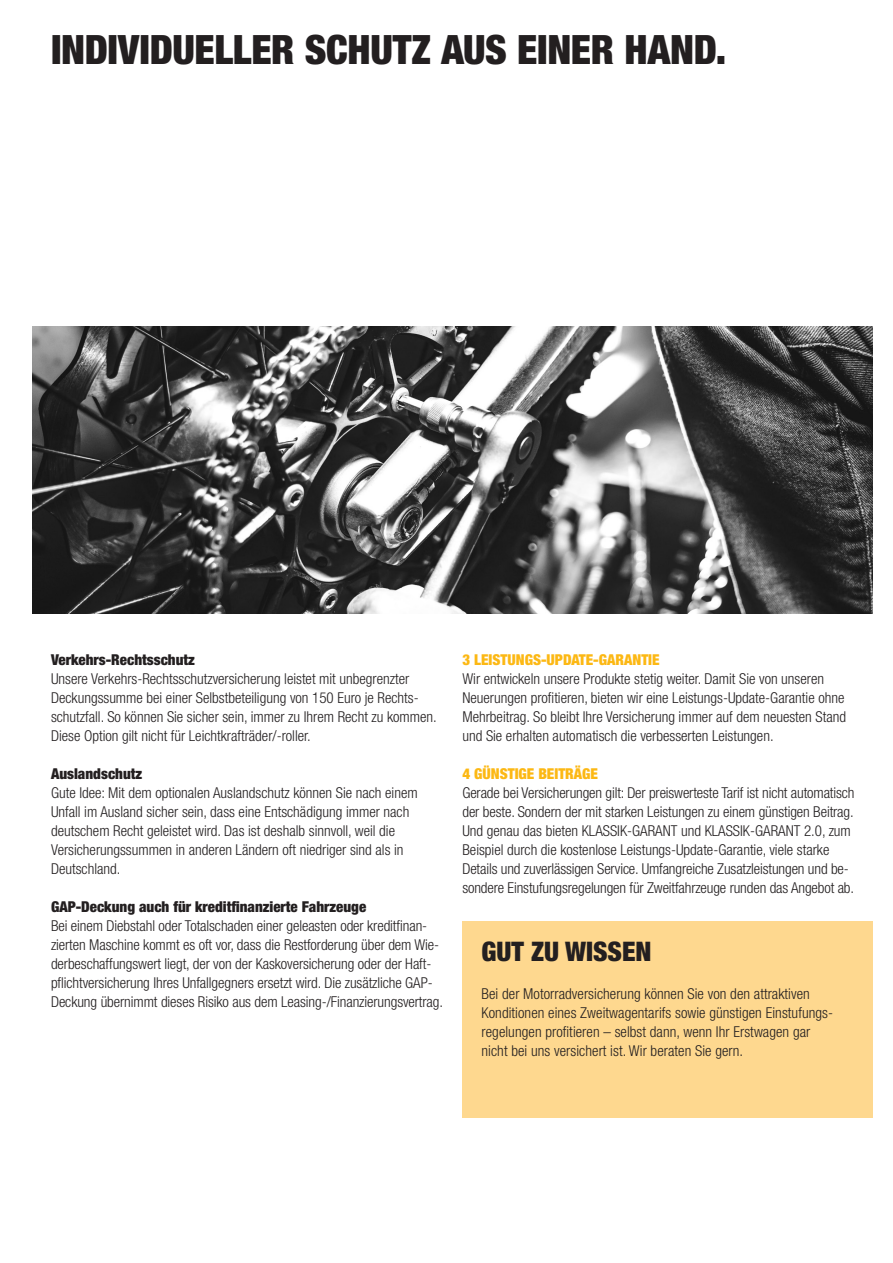
<style>
.page{position:relative;width:893px;height:1263px;background:#fff}
.page>*{position:absolute;margin:0;border:0;box-sizing:border-box;transform-origin:0 0}
.HEADLINE_27_SCHWARZ{font:900 condensed 40.5px "Helvetica Neue LT Std";letter-spacing:-.01em;color:#231f20}
.HEADLINE_18_SCHWARZ{font:900 condensed 27px "Helvetica Neue LT Std";color:#231f20}
.FLIEßTEXT{font:300 condensed 15px/19px "Helvetica Neue LT Std";color:#231f20}
.FLIEßTEXT-2{font:900 condensed 15px "Helvetica Neue LT Std";color:#231f20}
.FLIEßTEXT-3{font:900 condensed 15px "Helvetica Neue LT Std";color:#fcb814}
</style>
<div class="page">
<img style="left:33px;top:327px;width:840px;height:286px">
<div style="left:462px;top:922px;width:411px;height:196px;background:#fed88f"></div>
<p class="HEADLINE_27_SCHWARZ" style="left:51px;top:25px;width:677px">INDIVIDUELLER SCHUTZ AUS EINER HAND.</p>
<p class="FLIEßTEXT-2" style="left:51px;top:650px;width:145px">Verkehrs-Rechtsschutz</p>
<p class="FLIEßTEXT" style="left:51px;top:669px;width:387px">Unsere Verkehrs-Rechtsschutzversicherung leistet mit unbegrenzter Deckungssumme bei einer Selbstbeteiligung von 150 Euro je Rechts&shy;schutzfall. So können Sie sicher sein, immer zu Ihrem Recht zu kommen.<br>Diese Option gilt nicht für Leichtkrafträder/-roller.</p>
<p class="FLIEßTEXT-2" style="left:51px;top:764px;width:93px">Auslandschutz</p>
<p class="FLIEßTEXT" style="left:51px;top:783px;width:368px">Gute Idee: Mit dem optionalen Auslandschutz können Sie nach einem Unfall im Ausland sicher sein, dass eine Entschädigung immer nach deutschem Recht geleistet wird. Das ist deshalb sinnvoll, weil die Versicherungssummen in anderen Ländern oft niedriger sind als in Deutschland.</p>
<p class="FLIEßTEXT-2" style="left:51px;top:898px;width:317px">GAP-Deckung auch für kreditfinanzierte Fahrzeuge</p>
<p class="FLIEßTEXT" style="left:51px;top:916px;width:394px">Bei einem Diebstahl oder Totalschaden einer geleasten oder kreditfinan&shy;zierten Maschine kommt es oft vor, dass die Restforderung über dem Wie&shy;derbeschaffungswert liegt, der von der Kaskoversicherung oder der Haft&shy;pflichtversicherung Ihres Unfallgegners ersetzt wird. Die zusätzliche GAP-Deckung übernimmt dieses Risiko aus dem Leasing-/Finanzierungsvertrag.</p>
<p class="FLIEßTEXT-3" style="left:462px;top:650px;width:199px">3 LEISTUNGS-UPDATE-GARANTIE</p>
<p class="FLIEßTEXT" style="left:462px;top:669px;width:385px">Wir entwickeln unsere Produkte stetig weiter. Damit Sie von unseren Neuerungen profitieren, bieten wir eine Leistungs-Update-Garantie ohne Mehrbeitrag. So bleibt Ihre Versicherung immer auf dem neuesten Stand und Sie erhalten automatisch die verbesserten Leistungen.</p>
<p class="FLIEßTEXT-3" style="left:462px;top:764px;width:137px">4 GÜNSTIGE BEITRÄGE</p>
<p class="FLIEßTEXT" style="left:462px;top:783px;width:393px">Gerade bei Versicherungen gilt: Der preiswerteste Tarif ist nicht automatisch der beste. Sondern der mit starken Leistungen zu einem günstigen Beitrag.<br>Und genau das bieten KLASSIK-GARANT und KLASSIK-GARANT 2.0, zum Beispiel durch die kostenlose Leistungs-Update-Garantie, viele starke Details und zuverlässigen Service. Umfangreiche Zusatzleistungen und be&shy;sondere Einstufungsregelungen für Zweitfahrzeuge runden das Angebot ab.</p>
<p class="HEADLINE_18_SCHWARZ" style="left:482px;top:935px;width:172px">GUT ZU WISSEN</p>
<p class="FLIEßTEXT" style="left:482px;top:984px;width:353px">Bei der Motorradversicherung können Sie von den attraktiven Konditionen eines Zweitwagentarifs sowie günstigen Einstufungs&shy;regelungen profitieren – selbst dann, wenn Ihr Erstwagen gar nicht bei uns versichert ist. Wir beraten Sie gern.</p>
</div>
